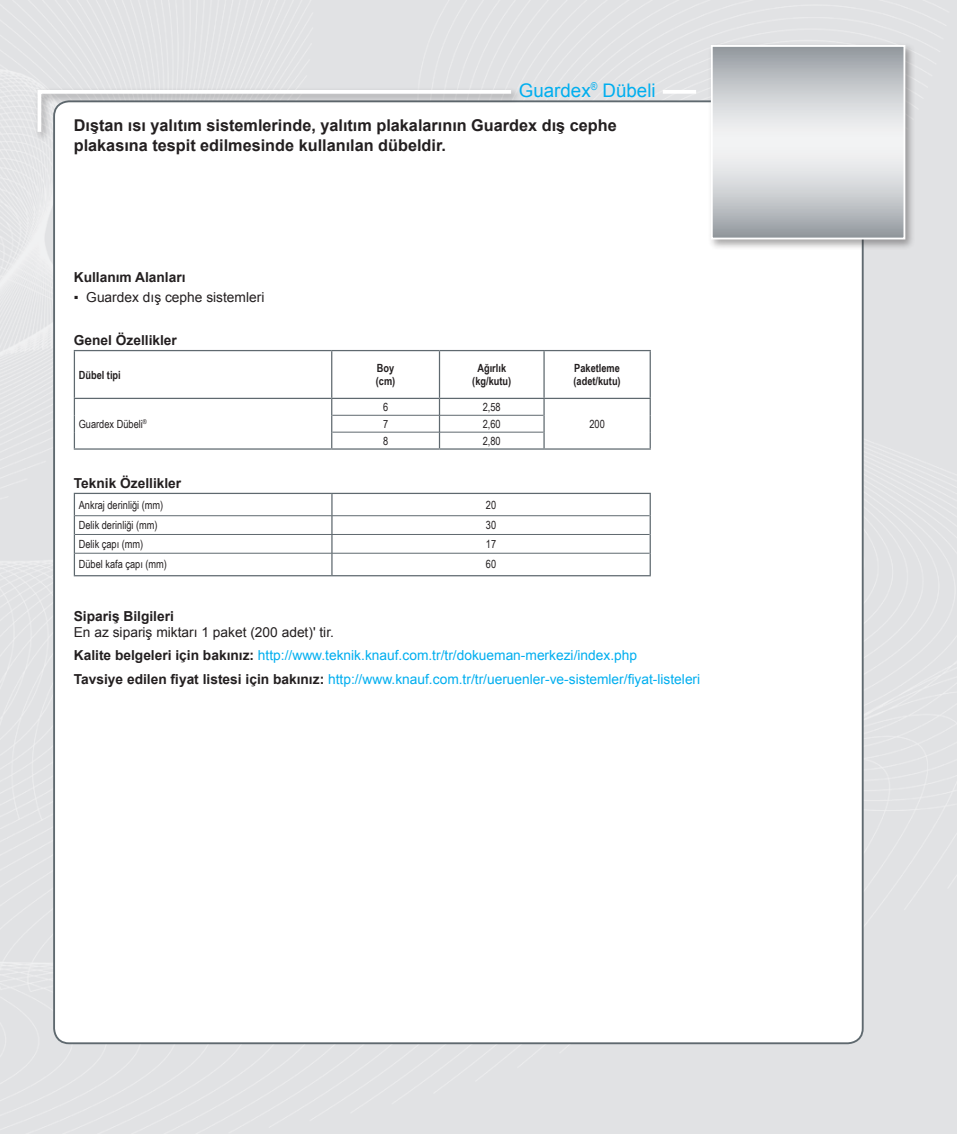
<style>
.page{position:relative;width:957px;height:1134px;background:#e1e2e4}
.page>*{position:absolute;margin:0;border:0;box-sizing:border-box;transform-origin:0 0}
.t1{font:18.75px "Arial";color:#00aeef}
.t2{font:700 16.25px/20px "Arial";color:#231f20}
.t3{font:13.75px/23.4px "Arial";color:#00aeef}
.t4{font:700 13.75px "Arial";color:#231f20}
.t5{font:13.75px "Arial";color:#231f20}
.t6{font:11.25px "Arial Narrow";color:#231f20}
.t7{font:700 11.25px/13.5px "Arial Narrow";color:#231f20}
.s1{color:#231f20}
.s2{font-weight:700;color:#231f20}
</style>
<div class="page">
<div style="left:54px;top:101px;width:808px;height:942px;background:#fff;border-radius:15px"></div>
<hr style="left:663px;top:90px;width:33px;height:4px;background:#fff">
<div style="left:34px;top:86px;width:487px;height:56px;background:#231f20;opacity:.4"></div>
<svg style="left:36px;top:88px;width:479px;height:48px"></svg>
<div style="left:707px;top:42px;width:209px;height:208px;background:#231f20;opacity:.4"></div>
<svg style="left:714px;top:48px;width:188px;height:188px;background:#cccfd2"></svg>
<div style="left:711px;top:45px;width:194px;height:194px;border:2px solid #fff"></div>
<hr style="left:331px;top:351px;width:1px;height:47px;background:#5f696f">
<hr style="left:439px;top:351px;width:1px;height:47px;background:#5f696f">
<hr style="left:543px;top:351px;width:2px;height:47px;background:#5f696f">
<hr style="left:74px;top:398px;width:258px;height:1px;background:#5f696f">
<hr style="left:332px;top:398px;width:107px;height:1px;background:#5f696f">
<hr style="left:439px;top:398px;width:105px;height:1px;background:#5f696f">
<hr style="left:544px;top:398px;width:107px;height:1px;background:#5f696f">
<svg style="left:331px;top:399px;width:1px;height:49px"></svg>
<svg style="left:439px;top:399px;width:1px;height:49px"></svg>
<svg style="left:543px;top:399px;width:2px;height:49px"></svg>
<hr style="left:74px;top:351px;width:1px;height:47px;background:#5f696f">
<hr style="left:74px;top:350px;width:258px;height:1px;background:#5f696f">
<hr style="left:332px;top:350px;width:107px;height:1px;background:#5f696f">
<hr style="left:439px;top:350px;width:105px;height:1px;background:#5f696f">
<hr style="left:544px;top:350px;width:107px;height:1px;background:#5f696f">
<hr style="left:649px;top:351px;width:2px;height:47px;background:#5f696f">
<svg style="left:74px;top:399px;width:1px;height:49px"></svg>
<hr style="left:332px;top:415px;width:107px;height:1px;background:#5f696f">
<hr style="left:439px;top:415px;width:104px;height:1px;background:#5f696f">
<hr style="left:332px;top:432px;width:107px;height:1px;background:#5f696f">
<hr style="left:439px;top:432px;width:104px;height:1px;background:#5f696f">
<hr style="left:74px;top:448px;width:258px;height:2px;background:#5f696f">
<hr style="left:332px;top:448px;width:107px;height:2px;background:#5f696f">
<hr style="left:439px;top:448px;width:105px;height:2px;background:#5f696f">
<hr style="left:544px;top:448px;width:107px;height:2px;background:#5f696f">
<svg style="left:649px;top:399px;width:2px;height:49px"></svg>
<svg style="left:331px;top:494px;width:1px;height:81px"></svg>
<hr style="left:74px;top:575px;width:258px;height:1px;background:#5f696f">
<hr style="left:332px;top:575px;width:319px;height:1px;background:#5f696f">
<hr style="left:75px;top:515px;width:257px;height:1px;background:#5f696f">
<hr style="left:332px;top:515px;width:317px;height:1px;background:#5f696f">
<hr style="left:75px;top:534px;width:257px;height:1px;background:#5f696f">
<hr style="left:332px;top:534px;width:317px;height:1px;background:#5f696f">
<hr style="left:75px;top:553px;width:257px;height:1px;background:#5f696f">
<hr style="left:332px;top:553px;width:317px;height:1px;background:#5f696f">
<hr style="left:74px;top:493px;width:258px;height:1px;background:#5f696f">
<hr style="left:332px;top:493px;width:319px;height:1px;background:#5f696f">
<svg style="left:74px;top:494px;width:1px;height:81px"></svg>
<hr style="left:649px;top:494px;width:2px;height:22px;background:#5f696f">
<svg style="left:649px;top:516px;width:2px;height:37px"></svg>
<hr style="left:649px;top:553px;width:2px;height:22px;background:#5f696f">
<h1 class="t1" style="left:519px;top:78px;width:138px">Guardex<sup>®</sup> Dübeli</h1>
<p class="t2" style="left:74px;top:116px;width:544px">Dıştan ısı yalıtım sistemlerinde, yalıtım plakalarının Guardex dış cephe plakasına tespit edilmesinde kullanılan dübeldir.</p>
<p class="t4" style="left:74px;top:268px;width:113px">Kullanım Alanları</p>
<p class="t5" style="left:74px;top:288px;width:192px">▪ Guardex dış cephe sistemleri</p>
<p class="t4" style="left:74px;top:331px;width:105px">Genel Özellikler</p>
<p class="t7" style="left:79px;top:367px;width:44px">Dübel tipi</p>
<p class="t7" style="left:376px;top:361px;width:21px">Boy (cm)</p>
<p class="t7" style="left:472px;top:361px;width:40px;text-align:center">Ağırlık (kg/kutu)</p>
<p class="t7" style="left:573px;top:361px;width:49px">Paketleme (adet/kutu)</p>
<p class="t6" style="left:79px;top:416px;width:70px">Guardex Dübeli<sup>®</sup></p>
<p class="t6" style="left:383px;top:399px;width:7px">6</p>
<p class="t6" style="left:483px;top:399px;width:19px">2,58</p>
<p class="t6" style="left:383px;top:416px;width:7px">7</p>
<p class="t6" style="left:483px;top:416px;width:19px">2,60</p>
<p class="t6" style="left:589px;top:416px;width:17px">200</p>
<p class="t6" style="left:383px;top:432px;width:7px">8</p>
<p class="t6" style="left:483px;top:432px;width:19px">2,80</p>
<p class="t4" style="left:74px;top:474px;width:109px">Teknik Özellikler</p>
<p class="t6" style="left:79px;top:497px;width:86px">Ankraj derinliği (mm)</p>
<p class="t6" style="left:486px;top:497px;width:12px">20</p>
<p class="t6" style="left:79px;top:517px;width:80px">Delik derinliği (mm)</p>
<p class="t6" style="left:486px;top:517px;width:12px">30</p>
<p class="t6" style="left:79px;top:536px;width:66px">Delik çapı (mm)</p>
<p class="t6" style="left:486px;top:536px;width:12px">17</p>
<p class="t6" style="left:79px;top:556px;width:90px">Dübel kafa çapı (mm)</p>
<p class="t6" style="left:486px;top:556px;width:12px">60</p>
<p class="t4" style="left:74px;top:607px;width:102px">Sipariş Bilgileri</p>
<p class="t3" style="left:74px;top:621px;width:628px"><span class="s1">En az sipariş miktarı 1 paket (200 adet)' tir.<br></span><span class="s2">Kalite belgeleri için bakınız:</span> http://www.teknik.knauf.com.tr/tr/dokueman-merkezi/index.php<br><span class="s2">Tavsiye edilen fiyat listesi için bakınız:</span> http://www.knauf.com.tr/tr/ueruenler-ve-sistemler/fiyat-listeleri</p>
</div>
